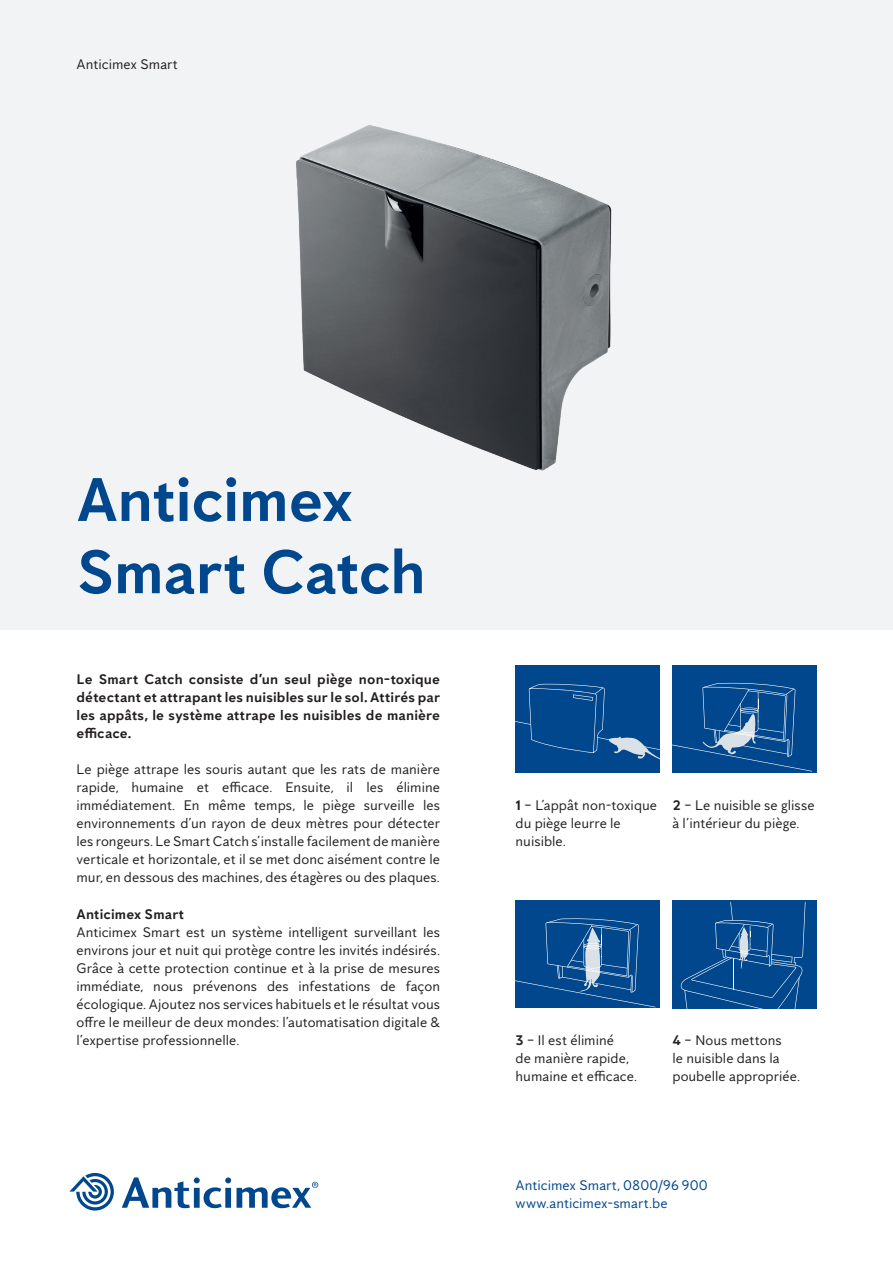
<style>
.page{position:relative;width:893px;height:1263px;background:#fff}
.page>*{position:absolute;margin:0;border:0;box-sizing:border-box;transform-origin:0 0}
.t1{font:700 63px/72.3px "Anticimex Sans";letter-spacing:-.01em;color:#01478d}
.t2{font:14.25px/18px "Anticimex Sans";color:#231f20}
.t3{font:700 14.25px/18px "Anticimex Sans";letter-spacing:.01em;color:#231f20;text-align:justify}
.t4{font:14.25px/18px "Anticimex Sans";color:#01478d}
.s1{font-weight:700}
</style>
<div class="page">
<div style="left:0;top:0;width:893px;height:629px;background:#f2f3f4"></div>
<svg style="left:69px;top:1173px;width:249px;height:37px"></svg>
<div style="left:672px;top:900px;width:144px;height:109px;background:#01478d"></div>
<svg style="left:681px;top:902px;width:124px;height:107px"></svg>
<hr style="left:733px;top:958px;width:1px;height:31px;background:#fff">
<div style="left:516px;top:900px;width:144px;height:108px;background:#01478d"></div>
<svg style="left:516px;top:918px;width:139px;height:89px"></svg>
<div style="left:672px;top:665px;width:144px;height:108px;background:#01478d"></div>
<svg style="left:672px;top:683px;width:140px;height:88px"></svg>
<div style="left:516px;top:665px;width:144px;height:108px;background:#01478d"></div>
<svg style="left:516px;top:684px;width:144px;height:76px"></svg>
<img style="left:296px;top:125px;width:316px;height:346px">
<p class="t2" style="left:77px;top:55px;width:103px">Anticimex Smart</p>
<h1 class="t1" style="left:77px;top:463px;width:351px">Anticimex<br>Smart Catch</h1>
<p class="t3" style="left:77px;top:670px;width:365px">Le Smart Catch consiste d’un seul piège non-toxique détectant et attrapant les nuisibles sur le sol. Attirés par les appâts, le système attrape les nuisibles de manière efficace.</p>
<p class="t2" style="left:77px;top:760px;width:365px;text-align:justify">Le piège attrape les souris autant que les rats de manière rapide, humaine et efficace. Ensuite, il les élimine immédiatement. En même temps, le piège surveille les environnements d’un rayon de deux mètres pour détecter les rongeurs. Le Smart Catch s’installe facilement de manière verticale et horizontale, et il se met donc aisément contre le mur, en dessous des machines, des étagères ou des plaques.</p>
<p class="t3" style="left:77px;top:904px;width:109px">Anticimex Smart</p>
<p class="t2" style="left:77px;top:922px;width:365px;text-align:justify">Anticimex Smart est un système intelligent surveillant les environs jour et nuit qui protège contre les invités indésirés.<br>Grâce à cette protection continue et à la prise de mesures immédiate, nous prévenons des infestations de façon écologique. Ajoutez nos services habituels et le résultat vous offre le meilleur de deux mondes: l’automatisation digitale &amp; l’expertise professionnelle.</p>
<p class="t2" style="left:516px;top:796px;width:143px"><span class="s1">1</span> – L’appât non-toxique du piège leurre le nuisible.</p>
<p class="t2" style="left:672px;top:796px;width:144px"><span class="s1">2</span> – Le nuisible se glisse à l’intérieur du piège.</p>
<p class="t2" style="left:516px;top:1031px;width:123px"><span class="s1">3</span> – Il est éliminé<br>de manière rapide, humaine et efficace.</p>
<p class="t2" style="left:672px;top:1031px;width:129px"><span class="s1">4</span> – Nous mettons<br>le nuisible dans la poubelle appropriée.</p>
<p class="t4" style="left:516px;top:1175px;width:194px">Anticimex Smart, 0800/96 900 www.anticimex-smart.be</p>
</div>
